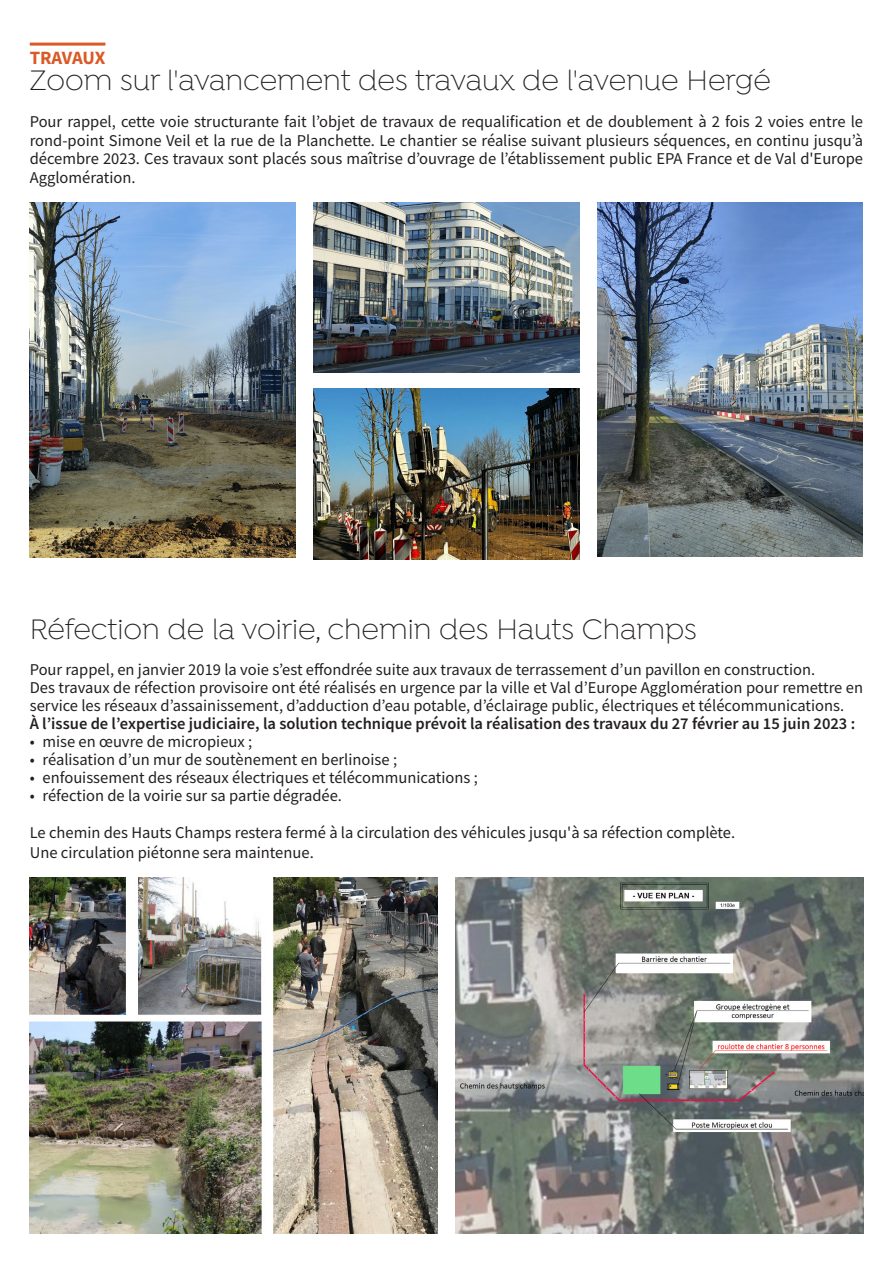
<style>
.page{position:relative;width:893px;height:1263px;background:#fff}
.page>*{position:absolute;margin:0;border:0;box-sizing:border-box;transform-origin:0 0}
.t1{font:300 30px "Isidora";color:#231f20}
.t2{font:700 18.75px "Source Sans Pro";letter-spacing:-.01em;color:#d95a26}
.t3{font:16.5px/18.8px "Source Sans Pro";color:#231f20;text-align:justify}
.t4{font:600 16.5px "Source Sans Pro";color:#231f20}
</style>
<div class="page">
<hr style="left:30px;top:43px;width:75px;height:3px;background:#d95a26">
<img style="left:314px;top:203px;width:265px;height:170px">
<img style="left:30px;top:203px;width:266px;height:354px">
<img style="left:314px;top:389px;width:265px;height:170px">
<img style="left:597px;top:203px;width:265px;height:353px">
<img style="left:30px;top:877px;width:407px;height:356px">
<img style="left:455px;top:877px;width:408px;height:356px">
<p class="t2" style="left:30px;top:45px;width:77px">TRAVAUX</p>
<p class="t1" style="left:30px;top:64px;width:742px">Zoom sur l'avancement des travaux de l'avenue Hergé</p>
<p class="t3" style="left:30px;top:112px;width:835px">Pour rappel, cette voie structurante fait l’objet de travaux de requalification et de doublement à 2 fois 2 voies entre le rond-point Simone Veil et la rue de la Planchette. Le chantier se réalise suivant plusieurs séquences, en continu jusqu’à décembre 2023. Ces travaux sont placés sous maîtrise d’ouvrage de l’établissement public EPA France et de Val d'Europe Agglomération.</p>
<p class="t1" style="left:30px;top:613px;width:669px">Réfection de la voirie, chemin des Hauts Champs</p>
<p class="t3" style="left:30px;top:660px;width:787px">Pour rappel, en janvier 2019 la voie s’est effondrée suite aux travaux de terrassement d’un pavillon en construction.</p>
<p class="t3" style="left:30px;top:678px;width:835px;line-height:18px">Des travaux de réfection provisoire ont été réalisés en urgence par la ville et Val d’Europe Agglomération pour remettre en service les réseaux d’assainissement, d’adduction d’eau potable, d’éclairage public, électriques et télécommunications.</p>
<p class="t4" style="left:30px;top:712px;width:827px">À l’issue de l’expertise judiciaire, la solution technique prévoit la réalisation des travaux du 27 février au 15 juin 2023 :</p>
<p class="t3" style="left:30px;top:732px;width:224px">• mise en œuvre de micropieux ;</p>
<p class="t3" style="left:30px;top:750px;width:369px">• réalisation d’un mur de soutènement en berlinoise ;</p>
<p class="t3" style="left:30px;top:768px;width:450px">• enfouissement des réseaux électriques et télécommunications ;</p>
<p class="t3" style="left:30px;top:786px;width:314px">• réfection de la voirie sur sa partie dégradée.</p>
<p class="t3" style="left:30px;top:823px;width:707px">Le chemin des Hauts Champs restera fermé à la circulation des véhicules jusqu'à sa réfection complète.</p>
<p class="t3" style="left:30px;top:843px;width:285px">Une circulation piétonne sera maintenue.</p>
</div>
